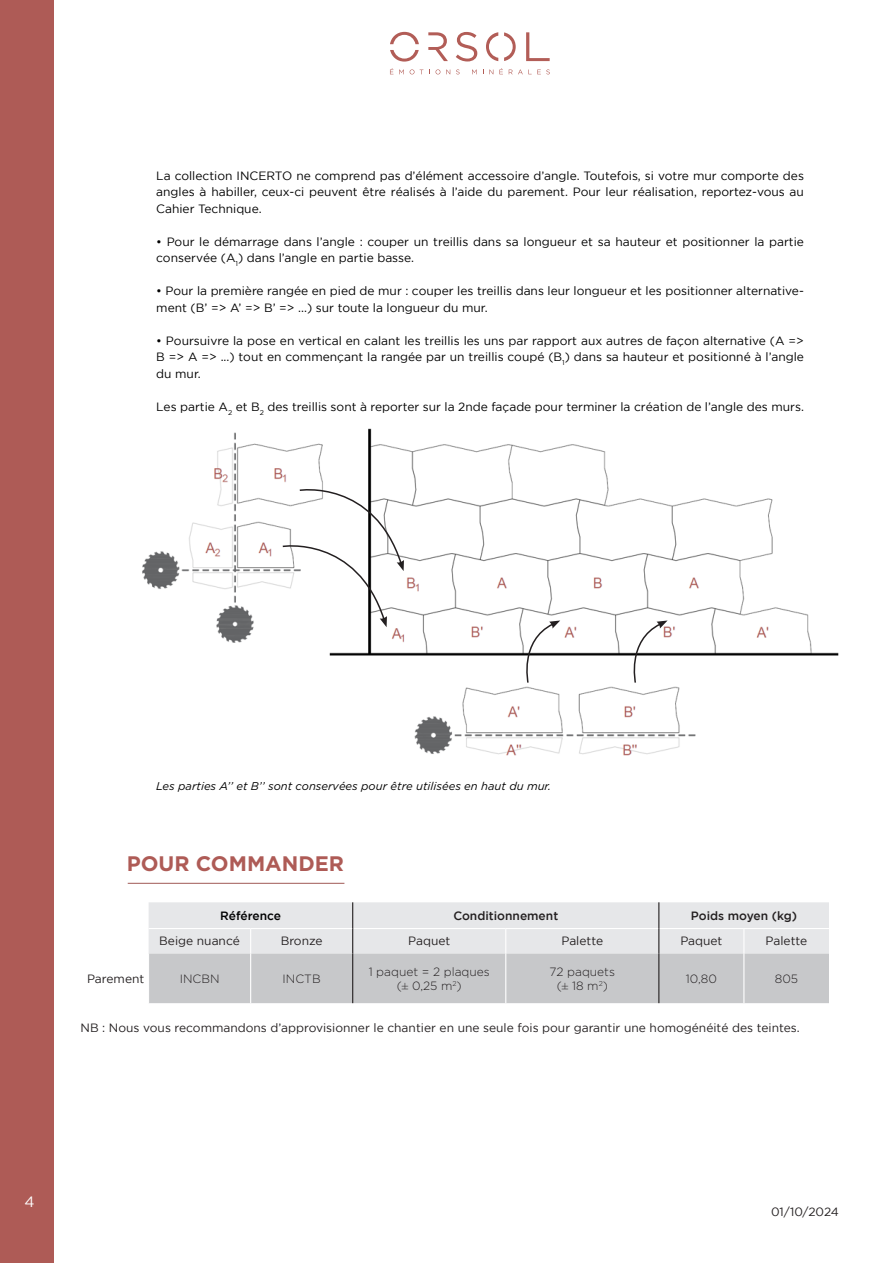
<style>
.page{position:relative;width:893px;height:1263px;background:#fff}
.page>*{position:absolute;margin:0;border:0;box-sizing:border-box;transform-origin:0 0}
.t1{font:700 21px "Gotham";color:#ae5b56}
.t2{font:15px "Gotham";color:#fff}
.t3{font:12px/16.5px "Gotham";color:#000001;text-align:justify}
.t4{font:12px "Gotham";color:#231f20}
.t5{font:300 12px "Gotham";color:#231f20}
.t6{font:500 12px "Gotham";color:#231f20}
.t7{font:500 12px "Gotham";color:#000001}
.t8{font:italic 11.25px "Gotham";color:#000001}
.s1{font-family:"Times New Roman";font-weight:400}
</style>
<div class="page">
<img style="left:142px;top:428px;width:697px;height:328px">
<div style="left:0;top:0;width:54px;height:1263px;background:#ae5b56"></div>
<svg style="left:456px;top:32px;width:21px;height:29px"></svg>
<svg style="left:526px;top:32px;width:24px;height:29px"></svg>
<svg style="left:428px;top:32px;width:20px;height:29px"></svg>
<svg style="left:390px;top:32px;width:29px;height:12px"></svg>
<svg style="left:390px;top:50px;width:29px;height:12px"></svg>
<svg style="left:486px;top:32px;width:12px;height:29px"></svg>
<svg style="left:504px;top:32px;width:12px;height:29px"></svg>
<svg style="left:390px;top:68px;width:3px;height:6px"></svg>
<svg style="left:399px;top:70px;width:5px;height:4px"></svg>
<svg style="left:410px;top:69px;width:4px;height:5px"></svg>
<svg style="left:436px;top:69px;width:4px;height:5px"></svg>
<svg style="left:446px;top:70px;width:4px;height:4px"></svg>
<svg style="left:456px;top:69px;width:4px;height:5px"></svg>
<svg style="left:472px;top:70px;width:5px;height:4px"></svg>
<svg style="left:483px;top:70px;width:10px;height:4px"></svg>
<svg style="left:499px;top:68px;width:4px;height:6px"></svg>
<svg style="left:509px;top:69px;width:41px;height:5px"></svg>
<svg style="left:149px;top:902px;width:680px;height:101px;background:#d5d6d8"></svg>
<hr style="left:658px;top:953px;width:1px;height:50px;background:#231f20">
<hr style="left:743px;top:953px;width:1px;height:50px;background:#fff">
<hr style="left:128px;top:883px;width:216px;height:1px;background:#a05a56">
<svg style="left:519px;top:620px;width:41px;height:64px"></svg>
<svg style="left:627px;top:620px;width:41px;height:64px"></svg>
<svg style="left:281px;top:479px;width:123px;height:148px"></svg>
<p class="t3" style="left:156px;top:167px;width:649px">La collection INCERTO ne comprend pas d’élément accessoire d’angle. Toutefois, si votre mur comporte des angles à habiller, ceux-ci peuvent être réalisés à l’aide du parement. Pour leur réalisation, reportez-vous au Cahier Technique.</p>
<p class="t3" style="left:156px;top:233px;width:649px">• Pour le démarrage dans l’angle : couper un treillis dans sa longueur et sa hauteur et positionner la partie conservée (A<sub>1</sub>) dans l’angle en partie basse.</p>
<p class="t3" style="left:156px;top:282px;width:649px">• Pour la première rangée en pied de mur : couper les treillis dans leur longueur et les positionner alternative&shy;ment (B’ =&gt; A’ =&gt; B’ =&gt; ...) sur toute la longueur du mur.</p>
<p class="t3" style="left:156px;top:332px;width:649px">• Poursuivre la pose en vertical en calant les treillis les uns par rapport aux autres de façon alternative (A =&gt; B =&gt; A =&gt; ...) tout en commençant la rangée par un treillis coupé (B<sub>1</sub>) dans sa hauteur et positionné à l’angle du mur.</p>
<p class="t3" style="left:156px;top:398px;width:649px">Les partie A<sub>2</sub> et B<sub>2</sub> des treillis sont à reporter sur la 2nde façade pour terminer la création de l’angle des murs.</p>
<p class="t8" style="left:156px;top:780px;width:396px">Les parties A’’ et B’’ sont conservées pour être utilisées en haut du mur.</p>
<p class="t1" style="left:127px;top:851px;width:219px">POUR COMMANDER</p>
<p class="t7" style="left:220px;top:909px;width:63px">Référence</p>
<p class="t6" style="left:453px;top:909px;width:106px">Conditionnement</p>
<p class="t6" style="left:691px;top:909px;width:108px">Poids moyen (kg)</p>
<p class="t4" style="left:159px;top:934px;width:82px">Beige nuancé</p>
<p class="t4" style="left:281px;top:934px;width:43px">Bronze</p>
<p class="t4" style="left:408px;top:934px;width:44px">Paquet</p>
<p class="t4" style="left:561px;top:934px;width:43px">Palette</p>
<p class="t4" style="left:680px;top:934px;width:44px">Paquet</p>
<p class="t4" style="left:766px;top:934px;width:43px">Palette</p>
<p class="t5" style="left:369px;top:965px;width:123px">1 paquet = 2 plaques</p>
<p class="t5" style="left:397px;top:979px;width:67px">(<span class="s1">±</span> 0,25 m<sup>2</sup>)</p>
<p class="t5" style="left:550px;top:965px;width:67px">72 paquets</p>
<p class="t5" style="left:557px;top:979px;width:53px">(<span class="s1">±</span> 18 m<sup>2</sup>)</p>
<p class="t5" style="left:686px;top:972px;width:33px">10,80</p>
<p class="t5" style="left:775px;top:972px;width:25px">805</p>
<p class="t4" style="left:81px;top:1021px;width:721px">NB : Nous vous recommandons d’approvisionner le chantier en une seule fois pour garantir une homogénéité des teintes.</p>
<p class="t4" style="left:87px;top:972px;width:59px">Parement</p>
<p class="t5" style="left:180px;top:972px;width:41px">INCBN</p>
<p class="t5" style="left:283px;top:972px;width:40px">INCTB</p>
<p class="t2" style="left:25px;top:1193px;width:12px">4</p>
<p class="t4" style="left:771px;top:1205px;width:69px">01/10/2024</p>
</div>
